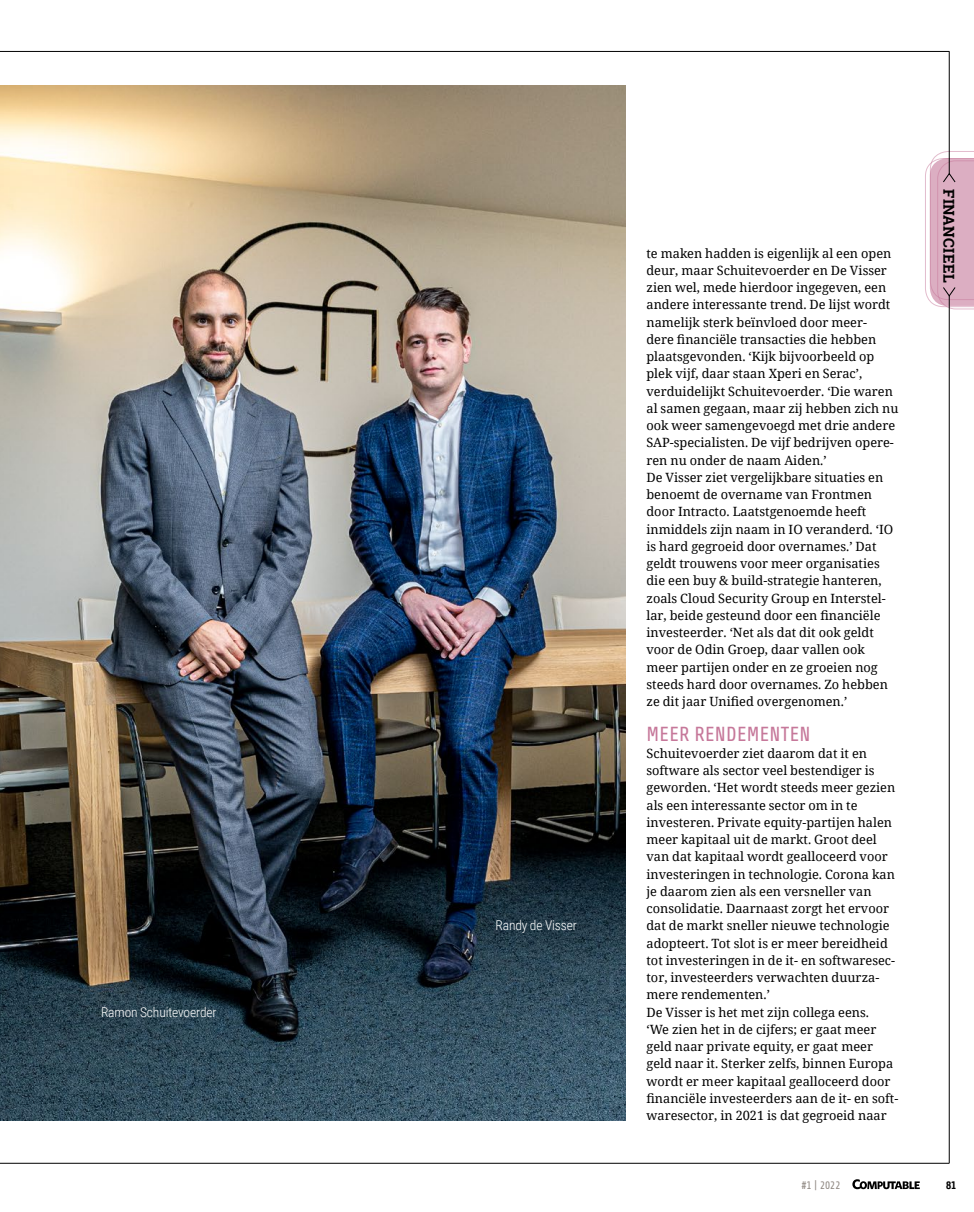
<style>
.page{position:relative;width:974px;height:1212px;background:#fff}
.page>*{position:absolute;margin:0;border:0;box-sizing:border-box;transform-origin:0 0}
.t1{font:20.25px "Share";letter-spacing:.01em;color:#c6789a}
.t2{font:700 15px "Roboto Slab";letter-spacing:.02em;color:#000}
.t3{font:300 13.5px "Roboto Condensed";letter-spacing:-.01em;color:#fff}
.t4{font:12.75px/17.2px "Noto Serif";color:#000}
.t5{font:10.95px "Share";color:#928b85}
.t6{font:700 10.95px "Share";color:#000}
</style>
<div class="page">
<svg style="left:852px;top:1179px;width:68px;height:10px"></svg>
<svg style="left:925px;top:151px;width:49px;height:158px;background:#dfb7c8"></svg>
<hr style="left:0;top:51px;width:949px;height:1px;background:#000">
<hr style="left:949px;top:51px;width:1px;height:123px;background:#000">
<hr style="left:949px;top:296px;width:1px;height:867px;background:#000">
<hr style="left:0;top:1163px;width:949px;height:1px;background:#000">
<img style="left:0;top:85px;width:625px;height:1035px">
<p class="t3" style="left:101px;top:1006px;width:117px">Ramon Schuitevoerder</p>
<p class="t3" style="left:495px;top:920px;width:83px">Randy de Visser</p>
<p class="t4" style="left:646px;top:246px;width:254px">te maken hadden is eigenlijk al een open deur, maar Schuitevoerder en De Visser zien wel, mede hierdoor ingegeven, een andere interessante trend. De lijst wordt namelijk sterk beïnvloed door meer-<br>dere financiële transacties die hebben plaatsgevonden. ‘Kijk bijvoorbeeld op plek vijf, daar staan Xperi en Serac’, verduidelijkt Schuitevoerder. ‘Die waren al samen gegaan, maar zij hebben zich nu ook weer samengevoegd met drie andere SAP-specialisten. De vijf bedrijven opere&shy;ren nu onder de naam Aiden.’<br>De Visser ziet vergelijkbare situaties en benoemt de overname van Frontmen door Intracto. Laatstgenoemde heeft inmiddels zijn naam in IO veranderd. ‘IO is hard gegroeid door overnames.’ Dat geldt trouwens voor meer organisaties die een buy &amp; build-strategie hanteren, zoals Cloud Security Group en Interstel&shy;lar, beide gesteund door een financiële investeerder. ‘Net als dat dit ook geldt voor de Odin Groep, daar vallen ook meer partijen onder en ze groeien nog steeds hard door overnames. Zo hebben ze dit jaar Unified overgenomen.’</p>
<h1 class="t1" style="left:646px;top:724px;width:165px">MEER RENDEMENTEN</h1>
<p class="t4" style="left:646px;top:746px;width:253px">Schuitevoerder ziet daarom dat it en software als sector veel bestendiger is geworden. ‘Het wordt steeds meer gezien als een interessante sector om in te investeren. Private equity-partijen halen meer kapitaal uit de markt. Groot deel van dat kapitaal wordt gealloceerd voor investeringen in technologie. Corona kan je daarom zien als een versneller van consolidatie. Daarnaast zorgt het ervoor dat de markt sneller nieuwe technologie adopteert. Tot slot is er meer bereidheid tot investeringen in de it- en softwaresec&shy;tor, investeerders verwachten duurza&shy;mere rendementen.’<br>De Visser is het met zijn collega eens.<br>‘We zien het in de cijfers; er gaat meer geld naar private equity, er gaat meer geld naar it. Sterker zelfs, binnen Europa wordt er meer kapitaal gealloceerd door financiële investeerders aan de it- en soft&shy;waresector, in 2021 is dat gegroeid naar</p>
<p class="t2" style="left:955px;top:189px;width:95px;rotate:90deg">FINANCIEEL</p>
<p class="t5" style="left:801px;top:1180px;width:40px">#1 | 2022</p>
<p class="t6" style="left:946px;top:1179px;width:12px">81</p>
</div>
